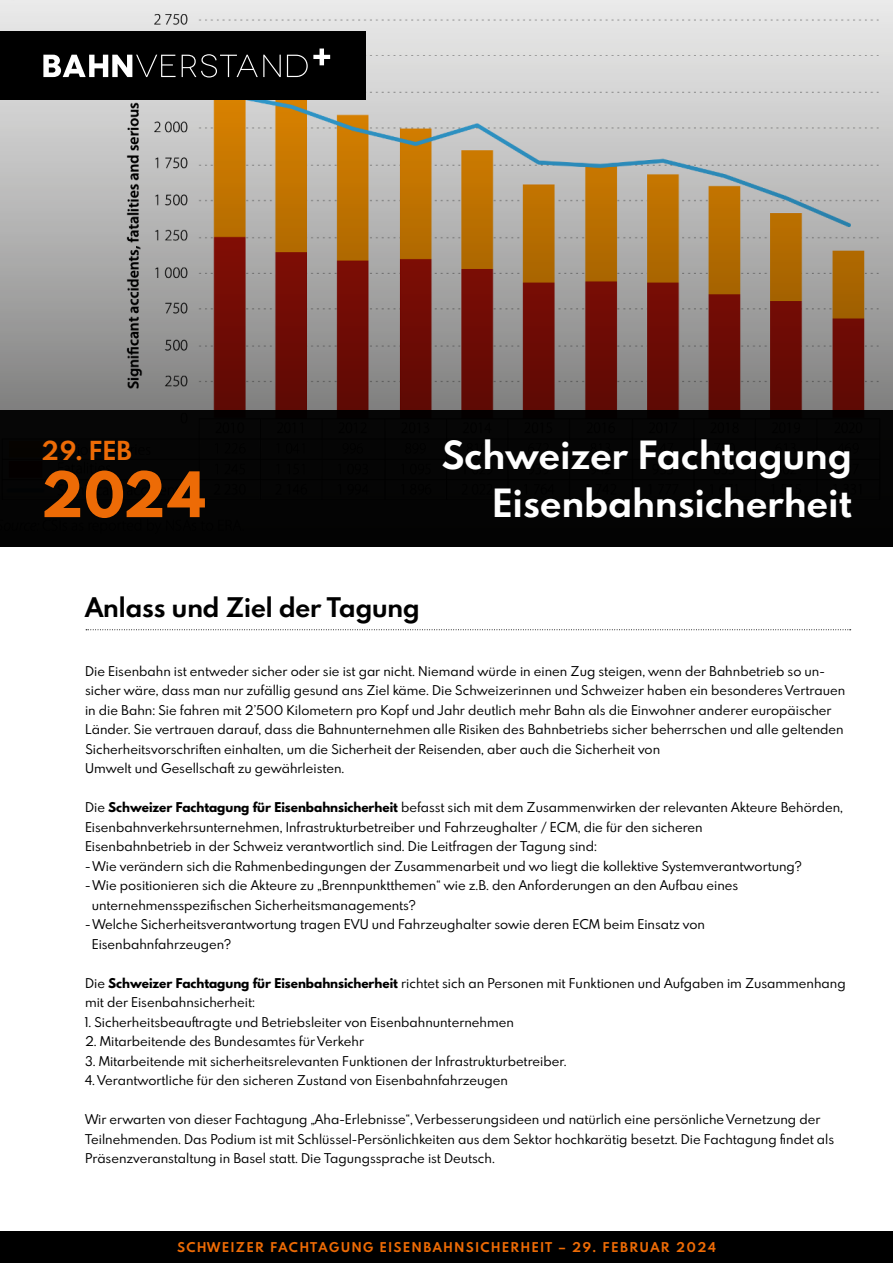
<style>
.page{position:relative;width:893px;height:1263px;background:#fff}
.page>*{position:absolute;margin:0;border:0;box-sizing:border-box;transform-origin:0 0}
.t1{font:800 55.5px "Spartan MB";color:#ed6b06}
.t2{font:700 34.5px/48px "Spartan MB";letter-spacing:.01em;color:#fff;text-align:right}
.t3{font:700 24px "Spartan MB";color:#000}
.t4{font:700 23.25px "Spartan MB";color:#ed6b06}
.t5{font:12px/19.5px "Spartan MB";color:#000}
.t6{font:700 12px "Spartan MB";letter-spacing:.14em;color:#ed6b06}
.s1{font-weight:800}
</style>
<div class="page">
<svg style="left:0;top:0;width:893px;height:410px;background:#ad988a"></svg>
<div style="left:0;top:410px;width:893px;height:136px;background:#000"></div>
<svg style="left:86px;top:629px;width:765px;height:1px"></svg>
<div style="left:0;top:32px;width:366px;height:68px;background:#000"></div>
<svg style="left:43px;top:49px;width:287px;height:29px"></svg>
<div style="left:0;top:1231px;width:893px;height:32px;background:#000"></div>
<h3 class="t4" style="left:41px;top:433px;width:92px">29. FEB</h3>
<h1 class="t1" style="left:41px;top:451px;width:166px">2024</h1>
<h2 class="t2" style="left:441px;top:430px;width:412px">Schweizer Fachtagung<br>Eisenbahnsicherheit</h2>
<h3 class="t3" style="left:85px;top:589px;width:336px">Anlass und Ziel der Tagung</h3>
<p class="t5" style="left:85px;top:661px;width:762px">Die Eisenbahn ist entweder sicher oder sie ist gar nicht. Niemand würde in einen Zug steigen, wenn der Bahnbetrieb so un&shy;sicher wäre, dass man nur zufällig gesund ans Ziel käme. Die Schweizerinnen und Schweizer haben ein besonderes Vertrauen in die Bahn: Sie fahren mit 2’500 Kilometern pro Kopf und Jahr deutlich mehr Bahn als die Einwohner anderer europäischer Länder. Sie vertrauen darauf, dass die Bahnunternehmen alle Risiken des Bahnbetriebs sicher beherrschen und alle geltenden Sicherheitsvorschriften einhalten, um die Sicherheit der Reisenden, aber auch die Sicherheit von<br>Umwelt und Gesellschaft zu gewährleisten.</p>
<p class="t5" style="left:85px;top:797px;width:760px">Die <span class="s1">Schweizer Fachtagung für Eisenbahnsicherheit</span> befasst sich mit dem Zusammenwirken der relevanten Akteure Behörden,<br>Eisenbahnverkehrsunternehmen, Infrastrukturbetreiber und Fahrzeughalter / ECM, die für den sicheren<br>Eisenbahnbetrieb in der Schweiz verantwortlich sind. Die Leitfragen der Tagung sind:</p>
<p class="t5" style="left:85px;top:856px;width:718px">- Wie verändern sich die Rahmenbedingungen der Zusammenarbeit und wo liegt die kollektive Systemverantwortung?</p>
<p class="t5" style="left:92px;top:875px;width:648px;text-indent:-7px">- Wie positionieren sich die Akteure zu „Brennpunktthemen“ wie z.B. den Anforderungen an den Aufbau eines unternehmensspezifischen Sicherheitsmanagements?</p>
<p class="t5" style="left:92px;top:914px;width:615px;text-indent:-7px">- Welche Sicherheitsverantwortung tragen EVU und Fahrzeughalter sowie deren ECM beim Einsatz von<br>Eisenbahnfahrzeugen?</p>
<p class="t5" style="left:85px;top:973px;width:762px">Die <span class="s1">Schweizer Fachtagung für Eisenbahnsicherheit</span> richtet sich an Personen mit Funktionen und Aufgaben im Zusammenhang mit der Eisenbahnsicherheit:</p>
<p class="t5" style="left:85px;top:1012px;width:430px">1. Sicherheitsbeauftragte und Betriebsleiter von Eisenbahnunternehmen</p>
<p class="t5" style="left:85px;top:1031px;width:280px">2. Mitarbeitende des Bundesamtes für Verkehr</p>
<p class="t5" style="left:85px;top:1051px;width:483px">3. Mitarbeitende mit sicherheitsrelevanten Funktionen der Infrastrukturbetreiber.</p>
<p class="t5" style="left:85px;top:1070px;width:424px">4. Verantwortliche für den sicheren Zustand von Eisenbahnfahrzeugen</p>
<p class="t5" style="left:85px;top:1109px;width:751px">Wir erwarten von dieser Fachtagung „Aha-Erlebnisse“, Verbesserungsideen und natürlich eine persönliche Vernetzung der<br>Teilnehmenden. Das Podium ist mit Schlüssel-Persönlichkeiten aus dem Sektor hochkarätig besetzt. Die Fachtagung findet als<br>Präsenzveranstaltung in Basel statt. Die Tagungssprache ist Deutsch.</p>
<p class="t6" style="left:177px;top:1238px;width:540px">SCHWEIZER FACHTAGUNG EISENBAHNSICHERHEIT – 29. FEBRUAR 2024</p>
</div>
